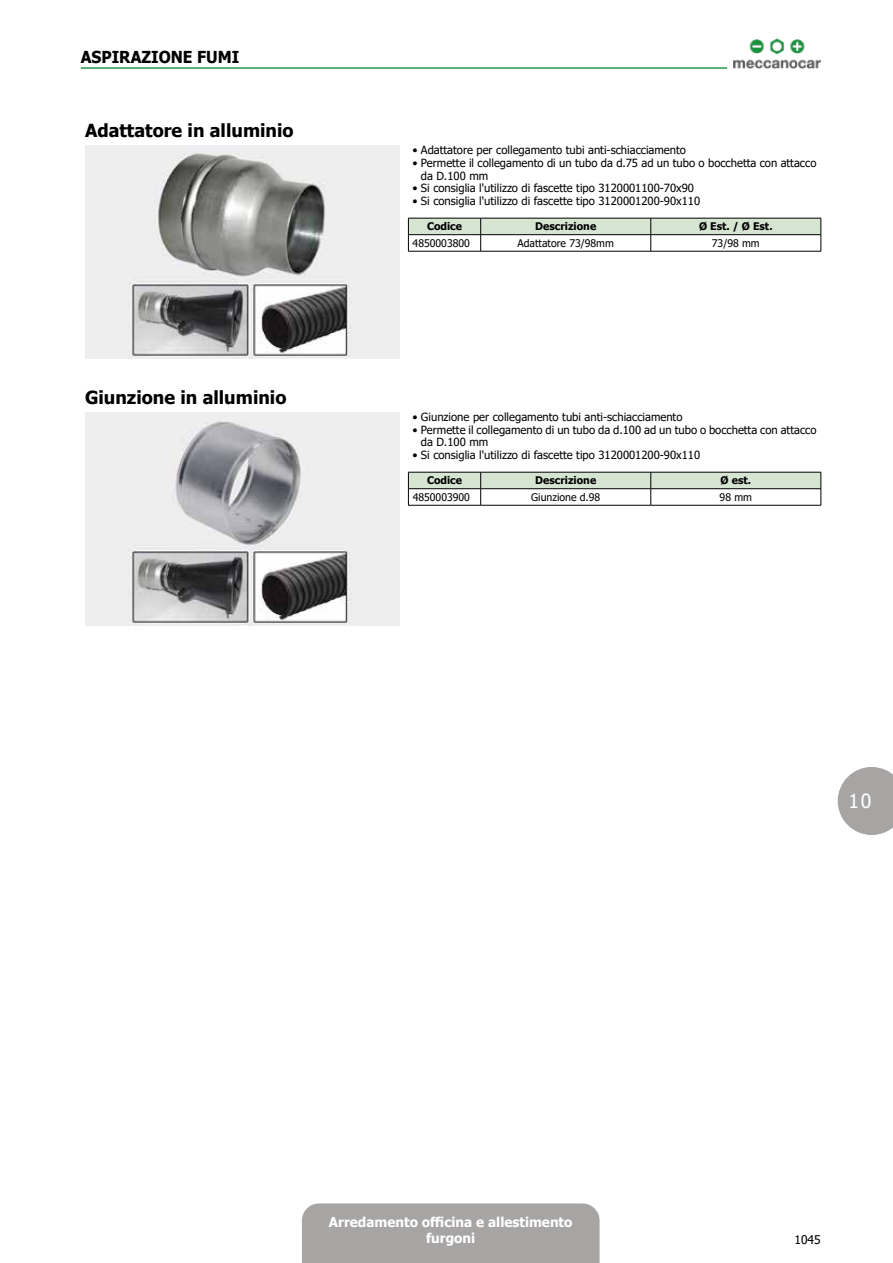
<style>
.page{position:relative;width:893px;height:1263px;background:#fff}
.page>*{position:absolute;margin:0;border:0;box-sizing:border-box;transform-origin:0 0}
.t1{font:19.5px "Tahoma";color:#fff}
.t2{font:700 18px "Tahoma";color:#000}
.t3{font:700 16.5px "Tahoma";color:#000;scale:.95 1}
.t4{font:700 13.5px/16.2px "Tahoma";color:#fff;text-align:center}
.t5{font:12px "Tahoma";color:#000}
.t6{font:11.25px/12.8px "Tahoma";color:#000}
.t7{font:10.5px "Tahoma";color:#000}
.t8{font:700 10.5px "Tahoma";color:#000}
</style>
<div class="page">
<div style="left:302px;top:1203px;width:298px;height:60px;background:#a7a4a4"></div>
<svg style="left:838px;top:767px;width:55px;height:68px;background:#b4b2b2"></svg>
<img style="left:733px;top:38px;width:88px;height:31px">
<hr style="left:81px;top:67px;width:646px;height:2px;background:#28974e">
<img style="left:85px;top:146px;width:314px;height:212px">
<svg style="left:408px;top:218px;width:414px;height:33px"></svg>
<hr style="left:408px;top:251px;width:73px;height:1px;background:#000">
<hr style="left:481px;top:251px;width:170px;height:1px;background:#000">
<hr style="left:651px;top:251px;width:170px;height:1px;background:#000">
<img style="left:85px;top:412px;width:314px;height:213px">
<svg style="left:408px;top:472px;width:414px;height:33px"></svg>
<hr style="left:408px;top:505px;width:73px;height:1px;background:#000">
<hr style="left:481px;top:505px;width:170px;height:1px;background:#000">
<hr style="left:651px;top:505px;width:170px;height:1px;background:#000">
<h3 class="t3" style="left:81px;top:45px;width:135px">Aspirazione fum</h3>
<h3 class="t3" style="left:232px;top:45px;width:9px">i</h3>
<h2 class="t2" style="left:85px;top:118px;width:210px">Adattatore in alluminio</h2>
<h2 class="t2" style="left:85px;top:385px;width:203px">Giunzione in alluminio</h2>
<p class="t6" style="left:412px;top:144px;width:275px">• Adattatore per collegamento tubi anti-schiacciamento</p>
<p class="t6" style="left:421px;top:157px;width:397px;text-indent:-9px">• Permette il collegamento di un tubo da d.75 ad un tubo o bocchetta con attacco da D.100 mm</p>
<p class="t6" style="left:412px;top:183px;width:283px">• Si consiglia l'utilizzo di fascette tipo 3120001100-70x90</p>
<p class="t6" style="left:412px;top:195px;width:289px">• Si consiglia l'utilizzo di fascette tipo 3120001200-90x110</p>
<p class="t8" style="left:427px;top:219px;width:37px">Codice</p>
<p class="t8" style="left:535px;top:219px;width:62px">Descrizione</p>
<p class="t8" style="left:699px;top:219px;width:75px">Ø Est. / Ø Est.</p>
<p class="t7" style="left:413px;top:236px;width:59px">4850003800</p>
<p class="t7" style="left:517px;top:236px;width:98px">Adattatore 73/98mm</p>
<p class="t7" style="left:712px;top:236px;width:49px">73/98 mm</p>
<p class="t6" style="left:412px;top:411px;width:272px">• Giunzione per collegamento tubi anti-schiacciamento</p>
<p class="t6" style="left:421px;top:424px;width:397px;text-indent:-9px">• Permette il collegamento di un tubo da d.100 ad un tubo o bocchetta con attacco da D.100 mm</p>
<p class="t6" style="left:412px;top:449px;width:289px">• Si consiglia l'utilizzo di fascette tipo 3120001200-90x110</p>
<p class="t8" style="left:427px;top:473px;width:37px">Codice</p>
<p class="t8" style="left:535px;top:473px;width:62px">Descrizione</p>
<p class="t8" style="left:721px;top:473px;width:32px">Ø est.</p>
<p class="t7" style="left:413px;top:490px;width:59px">4850003900</p>
<p class="t7" style="left:531px;top:490px;width:71px">Giunzione d.98</p>
<p class="t7" style="left:720px;top:490px;width:34px">98 mm</p>
<h1 class="t1" style="left:848px;top:788px;width:25px">10</h1>
<p class="t4" style="left:329px;top:1214px;width:245px">Arredamento officina e allestimento furgoni</p>
<p class="t5" style="left:794px;top:1231px;width:28px">1045</p>
</div>
